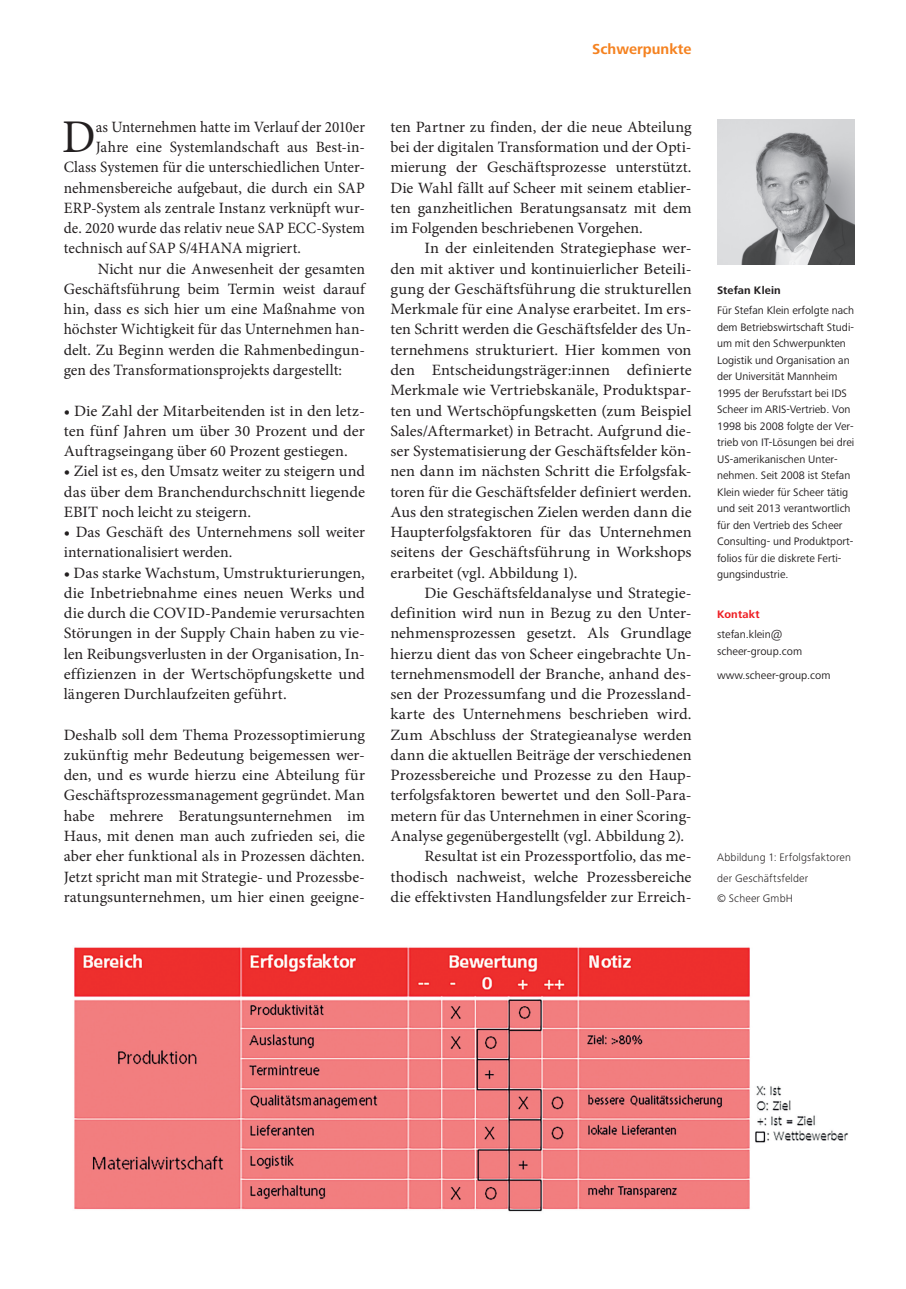
<style>
.page{position:relative;width:906px;height:1289px;background:#fff}
.page>*{position:absolute;margin:0;border:0;box-sizing:border-box;transform-origin:0 0}
.g1_fließtext_o_einzug{font:46.95px "Minion Pro";color:#231f20}
.g0_fließtext{font:15.75px/20.2px "Minion Pro";color:#231f20;text-align:justify;scale:1.04 1}
.g1_fließtext_o_einzug-2{font:15.75px/20.2px "Minion Pro";color:#231f20;text-align:justify}
.g0_fließtext-2{font:15.75px/20.2px "Minion Pro";color:#231f20;text-align:justify}
.g1_fließtext_o_einzug-3{font:15.75px/20.2px "Minion Pro";color:#231f20;text-align:justify;scale:1.04 1}
.g1_fließtext_o_einzug-4{font:15.75px "Minion Pro";color:#231f20;scale:.96 1}
.Kolumnentitel_rechts{font:700 15px "Frutiger Next Pro";color:#f58220}
.a0_autor{font:11.25px/16.5px "Frutiger Next Pro";color:#231f20}
.KontaktRed{font:300 11.25px/20.2px "Frutiger Next Pro";letter-spacing:.015em;color:#231f20}
.AuthorName{font:700 11.25px "Frutiger Next Pro";letter-spacing:.015em;color:#231f20}
.KontaktRed-2{font:700 11.25px "Frutiger Next Pro";letter-spacing:.015em;color:#ee1d23}
.s1{font-weight:700}
</style>
<div class="page">
<img style="left:717px;top:119px;width:138px;height:146px">
<img style="left:74px;top:947px;width:774px;height:265px">
<p class="Kolumnentitel_rechts" style="left:592px;top:40px;width:101px">Schwerpunkte</p>
<p class="g1_fließtext_o_einzug" style="left:62px;top:106px;width:35px">D</p>
<p class="g1_fließtext_o_einzug-4" style="left:96px;top:116px;width:282px">as Unternehmen hatte im Verlauf der 2010er</p>
<p class="g1_fließtext_o_einzug-2" style="left:96px;top:137px;width:271px">Jahre eine Systemlandschaft aus Best-in-</p>
<p class="g1_fließtext_o_einzug-2" style="left:64px;top:157px;width:303px">Class Systemen für die unterschiedlichen Unter-</p>
<p class="g1_fließtext_o_einzug-2" style="left:64px;top:177px;width:303px">nehmensbereiche aufgebaut, die durch ein SAP</p>
<p class="g1_fließtext_o_einzug-2" style="left:64px;top:198px;width:303px">ERP-System als zentrale Instanz verknüpft wur-</p>
<p class="g1_fließtext_o_einzug-4" style="left:64px;top:217px;width:315px">de. 2020 wurde das relativ neue SAP ECC-System</p>
<p class="g1_fließtext_o_einzug-2" style="left:64px;top:238px;width:239px">technisch auf SAP S/4HANA migriert.</p>
<p class="g0_fließtext-2" style="left:64px;top:258px;width:303px;text-indent:34px">Nicht nur die Anwesenheit der gesamten Geschäftsführung beim Termin weist darauf hin, dass es sich hier um eine Maßnahme von höchster Wichtigkeit für das Unternehmen han&shy;delt. Zu Beginn werden die Rahmenbedingun&shy;gen des Transformationsprojekts dargestellt:</p>
<p class="g1_fließtext_o_einzug-3" style="left:64px;top:400px;width:291px"><span class="s1">•</span> Die Zahl der Mitarbeitenden ist in den letz&shy;ten fünf Jahren um über 30 Prozent und der Auftragseingang über 60 Prozent gestiegen.</p>
<p class="g1_fließtext_o_einzug-2" style="left:64px;top:461px;width:303px"><span class="s1">•</span> Ziel ist es, den Umsatz weiter zu steigern und das über dem Branchendurchschnitt liegende EBIT noch leicht zu steigern.</p>
<p class="g1_fließtext_o_einzug-2" style="left:64px;top:522px;width:303px"><span class="s1">•</span> Das Geschäft des Unternehmens soll weiter internationalisiert werden.</p>
<p class="g1_fließtext_o_einzug-2" style="left:64px;top:562px;width:303px"><span class="s1">•</span> Das starke Wachstum, Umstrukturierungen, die Inbetriebnahme eines neuen Werks und die durch die COVID-Pandemie verursachten Störungen in der Supply Chain haben zu vie&shy;len Reibungsverlusten in der Organisation, In&shy;effizienzen in der Wertschöpfungskette und längeren Durchlaufzeiten geführt.</p>
<p class="g1_fließtext_o_einzug-2" style="left:64px;top:724px;width:303px">Deshalb soll dem Thema Prozessoptimierung zukünftig mehr Bedeutung beigemessen wer&shy;den, und es wurde hierzu eine Abteilung für Geschäftsprozessmanagement gegründet. Man habe mehrere Beratungsunternehmen im Haus, mit denen man auch zufrieden sei, die aber eher funktional als in Prozessen dächten.<br>Jetzt spricht man mit Strategie- und Prozessbe&shy;ratungsunternehmen, um hier einen geeigne-</p>
<p class="g1_fließtext_o_einzug-2" style="left:390px;top:117px;width:303px">ten Partner zu finden, der die neue Abteilung bei der digitalen Transformation und der Opti&shy;mierung der Geschäftsprozesse unterstützt.<br>Die Wahl fällt auf Scheer mit seinem etablier&shy;ten ganzheitlichen Beratungsansatz mit dem im Folgenden beschriebenen Vorgehen.</p>
<p class="g0_fließtext" style="left:390px;top:238px;width:291px;text-indent:34px">In der einleitenden Strategiephase wer&shy;den mit aktiver und kontinuierlicher Beteili&shy;gung der Geschäftsführung die strukturellen Merkmale für eine Analyse erarbeitet. Im ers&shy;ten Schritt werden die Geschäftsfelder des Un&shy;ternehmens strukturiert. Hier kommen von den Entscheidungsträger:innen definierte Merkmale wie Vertriebskanäle, Produktspar&shy;ten und Wertschöpfungsketten (zum Beispiel Sales/Aftermarket) in Betracht. Aufgrund die&shy;ser Systematisierung der Geschäftsfelder kön&shy;nen dann im nächsten Schritt die Erfolgsfak&shy;toren für die Geschäftsfelder definiert werden.<br>Aus den strategischen Zielen werden dann die Haupterfolgsfaktoren für das Unternehmen seitens der Geschäftsführung in Workshops erarbeitet (vgl. Abbildung 1).</p>
<p class="g0_fließtext" style="left:390px;top:582px;width:291px;text-indent:34px">Die Geschäftsfeldanalyse und Strategie&shy;definition wird nun in Bezug zu den Unter&shy;nehmensprozessen gesetzt. Als Grundlage hierzu dient das von Scheer eingebrachte Un&shy;ternehmensmodell der Branche, anhand des&shy;sen der Prozessumfang und die Prozessland&shy;karte des Unternehmens beschrieben wird.<br>Zum Abschluss der Strategieanalyse werden dann die aktuellen Beiträge der verschiedenen Prozessbereiche und Prozesse zu den Haup&shy;terfolgsfaktoren bewertet und den Soll-Para&shy;metern für das Unternehmen in einer Scoring-Analyse gegenübergestellt (vgl. Abbildung 2).</p>
<p class="g0_fließtext" style="left:390px;top:846px;width:291px;text-indent:34px">Resultat ist ein Prozessportfolio, das me&shy;thodisch nachweist, welche Prozessbereiche die effektivsten Handlungsfelder zur Erreich-</p>
<p class="AuthorName" style="left:717px;top:284px;width:65px">Stefan Klein</p>
<p class="a0_autor" style="left:717px;top:302px;width:139px">Für Stefan Klein erfolgte nach dem Betriebswirtschaft Studi&shy;um mit den Schwerpunkten<br>Logistik und Organisation an der Universität Mannheim<br>1995 der Berufsstart bei IDS<br>Scheer im ARIS-Vertrieb. Von<br>1998 bis 2008 folgte der Ver&shy;trieb von IT-Lösungen bei drei<br>US-amerikanischen Unter&shy;nehmen. Seit 2008 ist Stefan<br>Klein wieder für Scheer tätig und seit 2013 verantwortlich für den Vertrieb des Scheer<br>Consulting- und Produktport&shy;folios für die diskrete Ferti&shy;gungsindustrie.</p>
<p class="KontaktRed-2" style="left:717px;top:608px;width:44px">Kontakt</p>
<p class="a0_autor" style="left:717px;top:626px;width:86px">stefan.klein@ scheer-group.com</p>
<p class="a0_autor" style="left:717px;top:667px;width:115px">www.scheer-group.com</p>
<p class="KontaktRed" style="left:717px;top:847px;width:135px">Abbildung 1: Erfolgsfaktoren der Geschäftsfelder<br>© Scheer GmbH</p>
</div>
